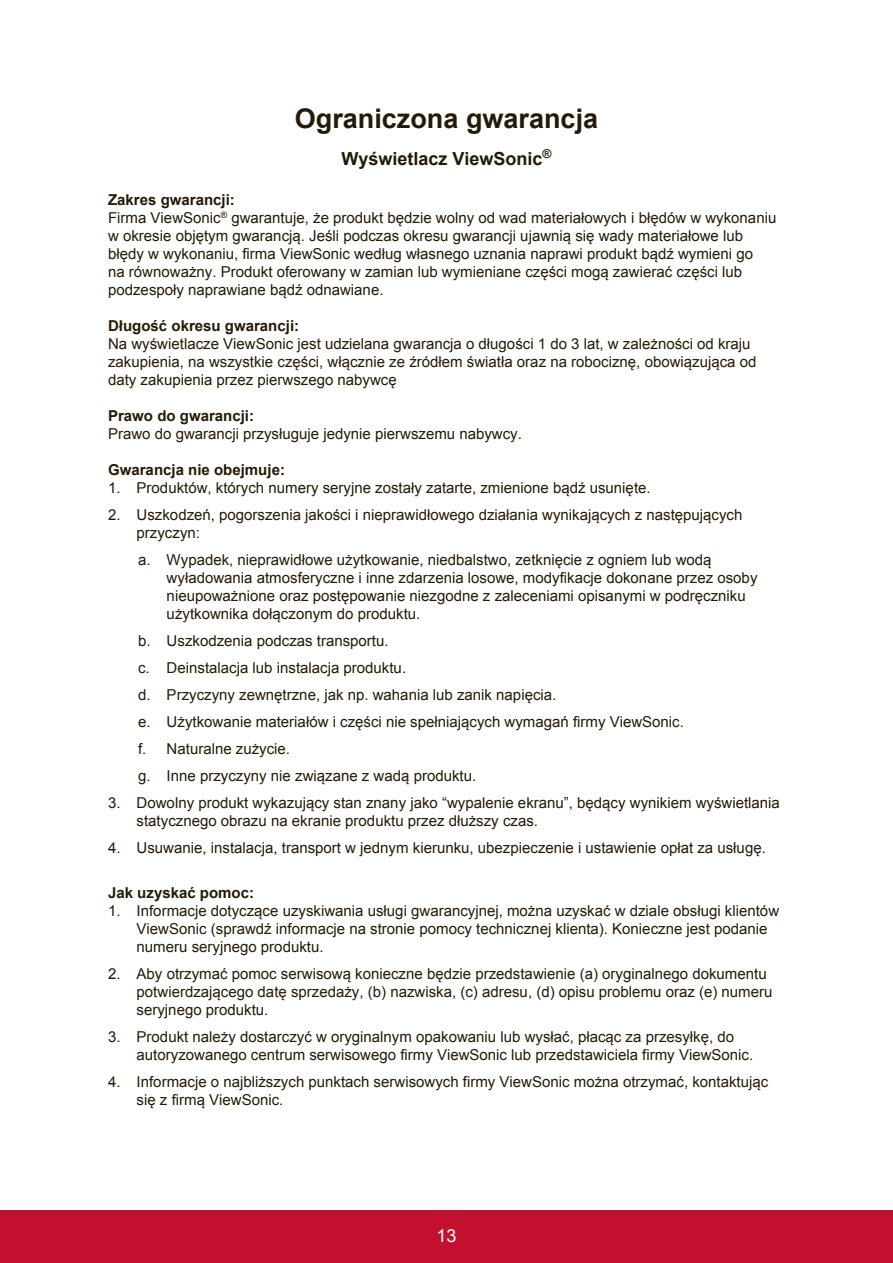
<style>
.page{position:relative;width:893px;height:1263px;background:#fff}
.page>*{position:absolute;margin:0;border:0;box-sizing:border-box;transform-origin:0 0}
.t1{font:700 27px "Arial";color:#251a05}
.t2{font:700 18px "Arial";color:#251a05}
.t3{font:18px "Arial";color:#fff}
.t4{font:15px/18px "Arial";color:#251a05}
.t5{font:700 15px "Arial";color:#251a05}
.s1{font-weight:700}
</style>
<div class="page">
<div style="left:0;top:1210px;width:892px;height:53px;background:#c3102f"></div>
<h1 class="t1" style="left:294px;top:100px;width:305px">Ograniczona gwarancja</h1>
<p class="t2" style="left:341px;top:147px;width:212px">Wyświetlacz ViewSonic<sup>®</sup></p>
<p class="t4" style="left:108px;top:190px;width:669px"><span class="s1">Zakres gwarancji:<br></span>Firma ViewSonic<sup>®</sup> gwarantuje, że produkt będzie wolny od wad materiałowych i błędów w wykonaniu w okresie objętym gwarancją. Jeśli podczas okresu gwarancji ujawnią się wady materiałowe lub błędy w wykonaniu, firma ViewSonic według własnego uznania naprawi produkt bądź wymieni go<br>na równoważny. Produkt oferowany w zamian lub wymieniane części mogą zawierać części lub podzespoły naprawiane bądź odnawiane.</p>
<p class="t5" style="left:108px;top:315px;width:192px">Długość okresu gwarancji:</p>
<p class="t4" style="left:108px;top:334px;width:649px">Na wyświetlacze ViewSonic jest udzielana gwarancja o długości 1 do 3 lat, w zależności od kraju zakupienia, na wszystkie części, włącznie ze źródłem światła oraz na robociznę, obowiązująca od daty zakupienia przez pierwszego nabywcę</p>
<p class="t5" style="left:108px;top:405px;width:147px">Prawo do gwarancji:</p>
<p class="t4" style="left:108px;top:424px;width:415px">Prawo do gwarancji przysługuje jedynie pierwszemu nabywcy.</p>
<p class="t5" style="left:108px;top:459px;width:178px">Gwarancja nie obejmuje:</p>
<p class="t4" style="left:108px;top:478px;width:544px">1. Produktów, których numery seryjne zostały zatarte, zmienione bądź usunięte.</p>
<p class="t4" style="left:136px;top:505px;width:607px;text-indent:-28px">2. Uszkodzeń, pogorszenia jakości i nieprawidłowego działania wynikających z następujących przyczyn:</p>
<p class="t4" style="left:166px;top:550px;width:592px;text-indent:-28px">a. Wypadek, nieprawidłowe użytkowanie, niedbalstwo, zetknięcie z ogniem lub wodą wyładowania atmosferyczne i inne zdarzenia losowe, modyfikacje dokonane przez osoby nieupoważnione oraz postępowanie niezgodne z zaleceniami opisanymi w podręczniku użytkownika dołączonym do produktu.</p>
<p class="t4" style="left:138px;top:627px;width:547px;line-height:27px">b. Uszkodzenia podczas transportu.<br>c. Deinstalacja lub instalacja produktu.<br>d. Przyczyny zewnętrzne, jak np. wahania lub zanik napięcia.<br>e. Użytkowanie materiałów i części nie spełniających wymagań firmy ViewSonic. f. Naturalne zużycie.<br>g. Inne przyczyny nie związane z wadą produktu.</p>
<p class="t4" style="left:136px;top:793px;width:644px;text-indent:-28px">3. Dowolny produkt wykazujący stan znany jako “wypalenie ekranu”, będący wynikiem wyświetlania statycznego obrazu na ekranie produktu przez dłuższy czas.</p>
<p class="t4" style="left:108px;top:838px;width:659px">4. Usuwanie, instalacja, transport w jednym kierunku, ubezpieczenie i ustawienie opłat za usługę.</p>
<p class="t5" style="left:108px;top:882px;width:147px">Jak uzyskać pomoc:</p>
<p class="t4" style="left:136px;top:901px;width:643px;text-indent:-28px">1. Informacje dotyczące uzyskiwania usługi gwarancyjnej, można uzyskać w dziale obsługi klientów<br>ViewSonic (sprawdź informacje na stronie pomocy technicznej klienta). Konieczne jest podanie numeru seryjnego produktu.</p>
<p class="t4" style="left:136px;top:964px;width:637px;text-indent:-28px">2. Aby otrzymać pomoc serwisową konieczne będzie przedstawienie (a) oryginalnego dokumentu potwierdzającego datę sprzedaży, (b) nazwiska, (c) adresu, (d) opisu problemu oraz (e) numeru seryjnego produktu.</p>
<p class="t4" style="left:136px;top:1027px;width:618px;text-indent:-28px">3. Produkt należy dostarczyć w oryginalnym opakowaniu lub wysłać, płacąc za przesyłkę, do autoryzowanego centrum serwisowego firmy ViewSonic lub przedstawiciela firmy ViewSonic.</p>
<p class="t4" style="left:136px;top:1072px;width:633px;text-indent:-28px">4. Informacje o najbliższych punktach serwisowych firmy ViewSonic można otrzymać, kontaktując się z firmą ViewSonic.</p>
<p class="t3" style="left:436px;top:1223px;width:22px">13</p>
</div>
